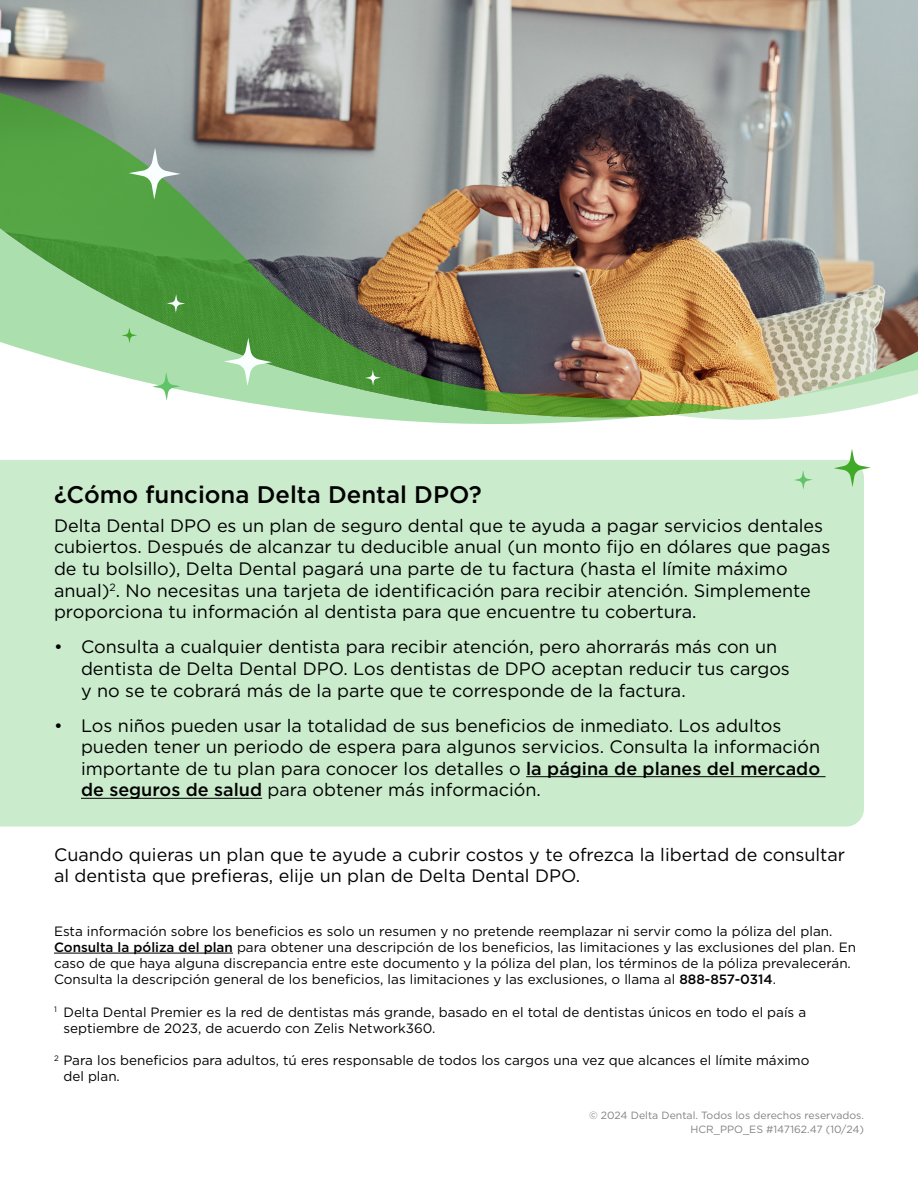
<style>
.page{position:relative;width:918px;height:1188px;background:#fff}
.page>*{position:absolute;margin:0;border:0;box-sizing:border-box;transform-origin:0 0}
.t1{font:500 24px "Gotham";color:#000}
.t2{font:18px/21.6px "Gotham";color:#000}
.t3{font:13.5px/16.2px "Gotham";color:#000}
.t4{font:10.5px/13.5px "Gotham";color:#808285;text-align:right}
.s1{font-weight:500}
</style>
<div class="page">
<img style="left:0;top:0;width:918px;height:36px">
<img style="left:0;top:36px;width:918px;height:388px">
<svg style="left:224px;top:338px;width:48px;height:48px"></svg>
<svg style="left:129px;top:148px;width:52px;height:51px"></svg>
<svg style="left:167px;top:294px;width:18px;height:19px"></svg>
<svg style="left:152px;top:372px;width:29px;height:29px"></svg>
<svg style="left:121px;top:327px;width:16px;height:16px"></svg>
<svg style="left:365px;top:370px;width:16px;height:16px"></svg>
<div style="left:0;top:460px;width:864px;height:367px;background:#caebcc"></div>
<svg style="left:834px;top:449px;width:37px;height:38px"></svg>
<svg style="left:794px;top:470px;width:19px;height:20px"></svg>
<hr style="left:526px;top:776px;width:300px;height:1px;background:#000">
<hr style="left:81px;top:798px;width:181px;height:1px;background:#000">
<hr style="left:54px;top:953px;width:179px;height:1px;background:#000">
<h1 class="t1" style="left:54px;top:479px;width:429px">¿Cómo funciona Delta Dental DPO?</h1>
<p class="t2" style="left:54px;top:514px;width:778px">Delta Dental DPO es un plan de seguro dental que te ayuda a pagar servicios dentales cubiertos. Después de alcanzar tu deducible anual (un monto fijo en dólares que pagas de tu bolsillo), Delta Dental pagará una parte de tu factura (hasta el límite máximo anual)<sup>2</sup>. No necesitas una tarjeta de identificación para recibir atención. Simplemente proporciona tu información al dentista para que encuentre tu cobertura.</p>
<p class="t2" style="left:81px;top:636px;width:710px;text-indent:-27px">• Consulta a cualquier dentista para recibir atención, pero ahorrarás más con un dentista de Delta Dental DPO. Los dentistas de DPO aceptan reducir tus cargos y no se te cobrará más de la parte que te corresponde de la factura.</p>
<p class="t2" style="left:81px;top:714px;width:741px;text-indent:-27px">• Los niños pueden usar la totalidad de sus beneficios de inmediato. Los adultos pueden tener un periodo de espera para algunos servicios. Consulta la información importante de tu plan para conocer los detalles o <span class="s1">la página de planes del mercado de seguros de salud</span> para obtener más información.</p>
<p class="t2" style="left:54px;top:843px;width:793px">Cuando quieras un plan que te ayude a cubrir costos y te ofrezca la libertad de consultar al dentista que prefieras, elije un plan de Delta Dental DPO.</p>
<p class="t3" style="left:54px;top:922px;width:804px">Esta información sobre los beneficios es solo un resumen y no pretende reemplazar ni servir como la póliza del plan.<br><span class="s1">Consulta la póliza del plan</span> para obtener una descripción de los beneficios, las limitaciones y las exclusiones del plan. En caso de que haya alguna discrepancia entre este documento y la póliza del plan, los términos de la póliza prevalecerán.<br>Consulta la descripción general de los beneficios, las limitaciones y las exclusiones, o llama al <span class="s1">888-857-0314</span>.</p>
<p class="t3" style="left:63px;top:1003px;width:744px;text-indent:-9px"><sup>1</sup> Delta Dental Premier es la red de dentistas más grande, basado en el total de dentistas únicos en todo el país a septiembre de 2023, de acuerdo con Zelis Network360.</p>
<p class="t3" style="left:63px;top:1052px;width:748px;text-indent:-9px"><sup>2</sup> Para los beneficios para adultos, tú eres responsable de todos los cargos una vez que alcances el límite máximo del plan.</p>
<p class="t4" style="left:589px;top:1109px;width:276px">© 2024 Delta Dental. Todos los derechos reservados.<br>HCR_PPO_ES #147162.47 (10/24)</p>
</div>
